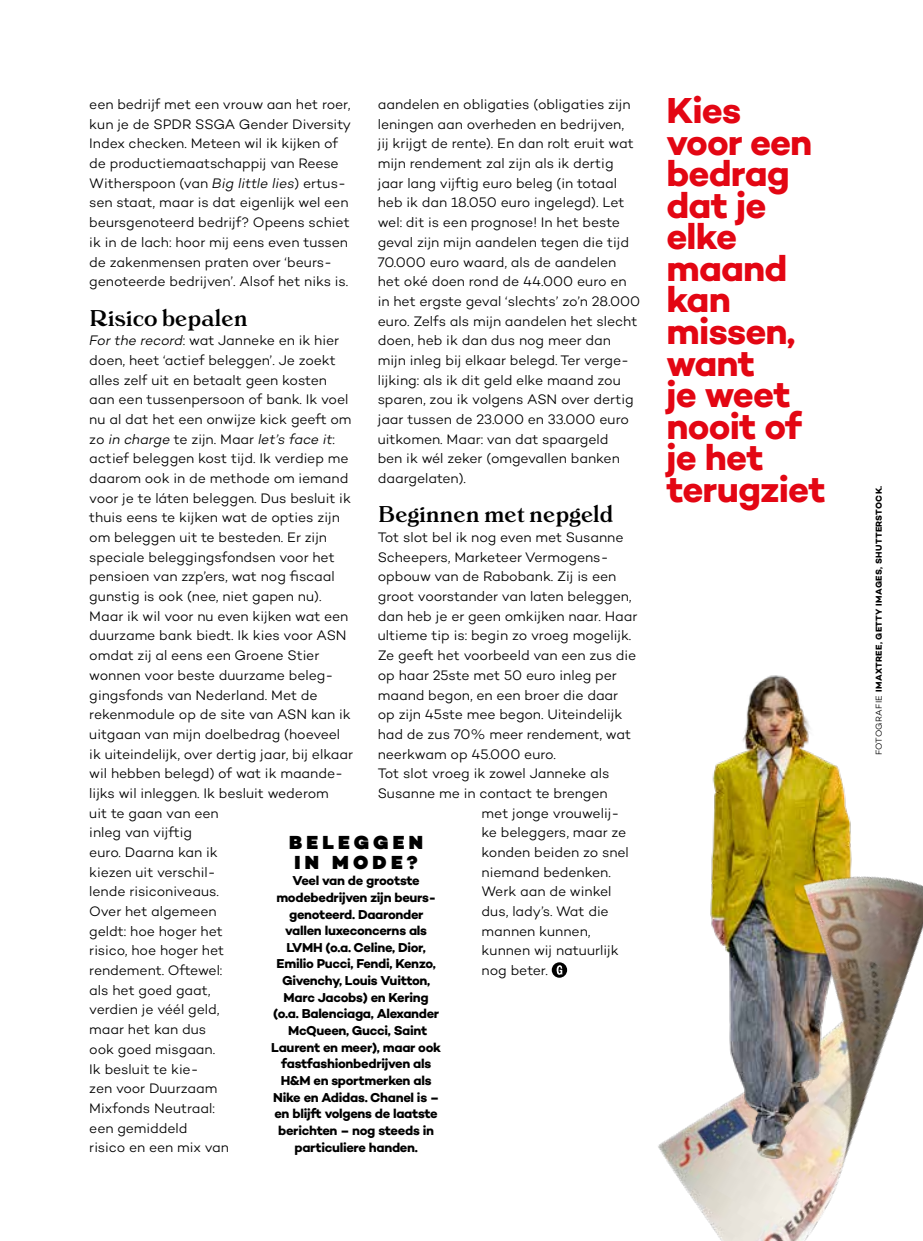
<style>
.page{position:relative;width:923px;height:1241px;background:#fff}
.page>*{position:absolute;margin:0;border:0;box-sizing:border-box;transform-origin:0 0}
.t1{font:700 36.75px/31.5px "Campton";letter-spacing:-.025em;color:#e30613}
.t2{font:22.75px "Aureata";color:#000}
.t3{font:900 19.25px/19.2px "Campton";letter-spacing:.22em;color:#000}
.t4{font:300 14px/19.6px "Campton";letter-spacing:-.005em;color:#000}
.t5{font:700 13.12px/16.6px "Campton";letter-spacing:-.025em;color:#000;text-align:center}
.t6{font:700 8.75px "Campton";letter-spacing:.04em;color:#000}
.s1{font-style:italic}
.s2{font-weight:300}
</style>
<div class="page">
<img style="left:658px;top:1049px;width:224px;height:191px">
<img style="left:696px;top:675px;width:159px;height:502px">
<img style="left:743px;top:791px;width:180px;height:258px">
<svg style="left:552px;top:962px;width:15px;height:15px"></svg>
<svg style="left:556px;top:964px;width:6px;height:10px"></svg>
<p class="t4" style="left:89px;top:94px;width:263px">een bedrijf met een vrouw aan het roer, kun je de SPDR SSGA Gender Diversity Index checken. Meteen wil ik kijken of de productiemaatschappij van Reese Witherspoon (van <span class="s1">Big little lies</span>) ertus&shy;sen staat, maar is dat eigenlijk wel een beursgenoteerd bedrijf? Opeens schiet ik in de lach: hoor mij eens even tussen de zakenmensen praten over ‘beurs&shy;genoteerde bedrijven’. Alsof het niks is.</p>
<h2 class="t2" style="left:89px;top:304px;width:160px">Risico bepalen</h2>
<p class="t4" style="left:89px;top:330px;width:265px"><span class="s1">For the record</span>: wat Janneke en ik hier doen, heet ‘actief beleggen’. Je zoekt alles zelf uit en betaalt geen kosten aan een tussenpersoon of bank. Ik voel nu al dat het een onwijze kick geeft om zo <span class="s1">in charge</span> te zijn. Maar <span class="s1">let’s face it</span>: actief beleggen kost tijd. Ik verdiep me daarom ook in de methode om iemand voor je te láten beleggen. Dus besluit ik thuis eens te kijken wat de opties zijn om beleggen uit te besteden. Er zijn speciale beleggingsfondsen voor het pensioen van zzp’ers, wat nog fiscaal gunstig is ook (nee, niet gapen nu).<br>Maar ik wil voor nu even kijken wat een duurzame bank biedt. Ik kies voor ASN omdat zij al eens een Groene Stier wonnen voor beste duurzame beleg&shy;gingsfonds van Nederland. Met de rekenmodule op de site van ASN kan ik uitgaan van mijn doelbedrag (hoeveel ik uiteindelijk, over dertig jaar, bij elkaar wil hebben belegd) of wat ik maande&shy;lijks wil inleggen. Ik besluit wederom<br>uit te gaan van een<br>inleg van vijftig<br>euro. Daarna kan ik<br>kiezen uit verschil-<br>lende risiconiveaus.<br>Over het algemeen<br>geldt: hoe hoger het<br>risico, hoe hoger het<br>rendement. Oftewel:<br>als het goed gaat,<br>verdien je véél geld,<br>maar het kan dus<br>ook goed misgaan.<br>Ik besluit te kie-<br>zen voor Duurzaam<br>Mixfonds Neutraal:<br>een gemiddeld<br>risico en een mix van</p>
<p class="t4" style="left:378px;top:94px;width:264px">aandelen en obligaties (obligaties zijn leningen aan overheden en bedrijven,<br>jij krijgt de rente). En dan rolt eruit wat mijn rendement zal zijn als ik dertig jaar lang vijftig euro beleg (in totaal heb ik dan 18.050 euro ingelegd). Let wel: dit is een prognose! In het beste geval zijn mijn aandelen tegen die tijd 70.000 euro waard, als de aandelen het oké doen rond de 44.000 euro en in het ergste geval ‘slechts’ zo’n 28.000 euro. Zelfs als mijn aandelen het slecht doen, heb ik dan dus nog meer dan mijn inleg bij elkaar belegd. Ter verge&shy;lijking: als ik dit geld elke maand zou sparen, zou ik volgens ASN over dertig jaar tussen de 23.000 en 33.000 euro uitkomen. Maar: van dat spaargeld<br>ben ik wél zeker (omgevallen banken daargelaten).</p>
<h2 class="t2" style="left:378px;top:501px;width:237px">Beginnen met nepgeld</h2>
<p class="t4" style="left:378px;top:527px;width:247px">Tot slot bel ik nog even met Susanne</p>
<p class="t4" style="left:378px;top:547px;width:232px">Scheepers, Marketeer Vermogens-</p>
<p class="t4" style="left:378px;top:566px;width:240px">opbouw van de Rabobank. Zij is een</p>
<p class="t4" style="left:378px;top:586px;width:255px">groot voorstander van laten beleggen,</p>
<p class="t4" style="left:378px;top:606px;width:261px">dan heb je er geen omkijken naar. Haar</p>
<p class="t4" style="left:378px;top:625px;width:255px">ultieme tip is: begin zo vroeg mogelijk.</p>
<p class="t4" style="left:378px;top:645px;width:260px">Ze geeft het voorbeeld van een zus die</p>
<p class="t4" style="left:378px;top:665px;width:241px">op haar 25ste met 50 euro inleg per</p>
<p class="t4" style="left:378px;top:684px;width:242px">maand begon, en een broer die daar</p>
<p class="t4" style="left:378px;top:704px;width:246px">op zijn 45ste mee begon. Uiteindelijk</p>
<p class="t4" style="left:378px;top:724px;width:255px">had de zus 70% meer rendement, wat</p>
<p class="t4" style="left:378px;top:743px;width:180px">neerkwam op 45.000 euro.</p>
<p class="t4" style="left:378px;top:763px;width:233px">Tot slot vroeg ik zowel Janneke als</p>
<p class="t4" style="left:378px;top:783px;width:231px">Susanne me in contact te brengen</p>
<p class="t4" style="left:481px;top:802px;width:139px">met jonge vrouwelij-</p>
<p class="t4" style="left:481px;top:822px;width:146px">ke beleggers, maar ze</p>
<p class="t4" style="left:481px;top:842px;width:149px">konden beiden zo snel</p>
<p class="t4" style="left:481px;top:861px;width:131px">niemand bedenken.</p>
<p class="t4" style="left:481px;top:881px;width:131px">Werk aan de winkel</p>
<p class="t4" style="left:481px;top:901px;width:129px">dus, lady’s. Wat die</p>
<p class="t4" style="left:481px;top:920px;width:110px">mannen kunnen,</p>
<p class="t4" style="left:481px;top:940px;width:139px">kunnen wij natuurlijk</p>
<p class="t4" style="left:481px;top:960px;width:68px">nog beter.</p>
<h3 class="t3" style="left:289px;top:833px;width:135px">BELEGGEN<br>IN MODE?</h3>
<p class="t5" style="left:271px;top:872px;width:171px">Veel van de grootste modebedrijven zijn beurs&shy;genoteerd. Daaronder vallen luxeconcerns als<br>LVMH (o.a. Celine, Dior,<br>Emilio Pucci, Fendi, Kenzo,<br>Givenchy, Louis Vuitton,<br>Marc Jacobs) en Kering (o.a. Balenciaga, Alexander<br>McQueen, Gucci, Saint<br>Laurent en meer), maar ook fastfashionbedrijven als<br>H&amp;M en sportmerken als<br>Nike en Adidas. Chanel is – en blijft volgens de laatste berichten – nog steeds in particuliere handen.</p>
<h1 class="t1" style="left:666px;top:94px;width:161px">Kies voor een bedrag dat je elke maand kan missen, want<br>je weet nooit of je het terugziet</h1>
<p class="t6" style="left:873px;top:755px;width:271px;rotate:-90deg"><span class="s2">FOTOGRAFIE</span> IMAXTREE, GETTY IMAGES, SHUTTERSTOCK.</p>
</div>
